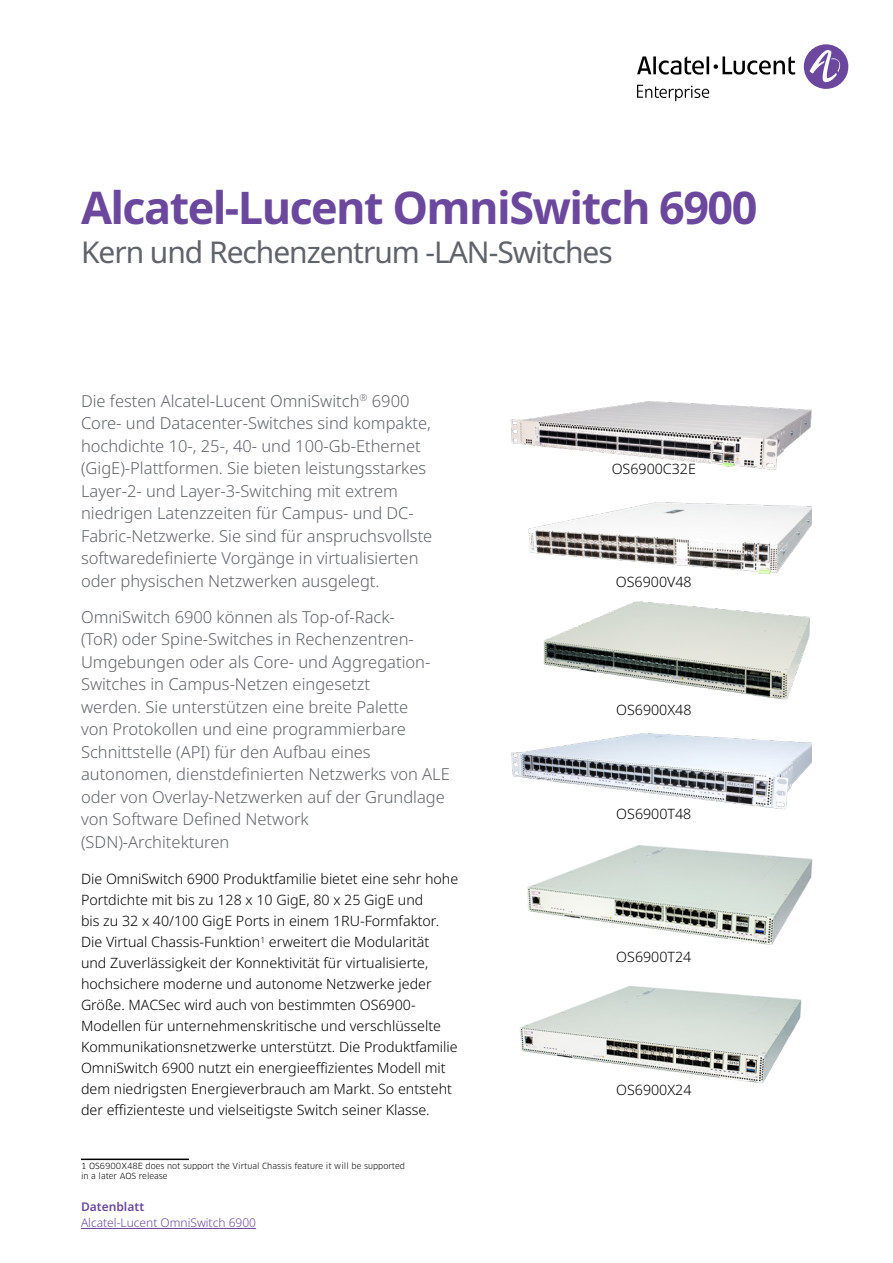
<style>
.page{position:relative;width:893px;height:1263px;background:#fff}
.page>*{position:absolute;margin:0;border:0;box-sizing:border-box;transform-origin:0 0}
.t1{font:700 45px "Noto Sans";letter-spacing:-.035em;color:#6b489d}
.t2{font:30px "Noto Sans";letter-spacing:-.035em;color:#5f636a}
.t3{font:300 16.5px/22.5px "Noto Sans";color:#5f636a}
.t4{font:300 14.25px/21px "Noto Sans";color:#000}
.t5{font:300 12px "Noto Sans";color:#6b489d}
.t6{font:600 12px "Noto Sans";color:#6b489d}
.t7{font:8.25px/9.9px "Clan OT";color:#000}
</style>
<div class="page">
<hr style="left:81px;top:1228px;width:175px;height:1px;background:#6b489d">
<div style="left:804px;top:44px;width:44px;height:45px;background:#6b489d;border-radius:50%"></div>
<svg style="left:809px;top:50px;width:34px;height:33px"></svg>
<svg style="left:637px;top:56px;width:158px;height:19px"></svg>
<svg style="left:637px;top:85px;width:72px;height:16px"></svg>
<hr style="left:81px;top:1158px;width:108px;height:2px;background:#000">
<img style="left:510px;top:401px;width:302px;height:69px">
<img style="left:528px;top:503px;width:284px;height:70px">
<img style="left:543px;top:602px;width:267px;height:98px">
<img style="left:527px;top:845px;width:286px;height:100px">
<img style="left:511px;top:733px;width:301px;height:77px">
<img style="left:520px;top:986px;width:282px;height:97px">
<h1 class="t1" style="left:81px;top:176px;width:678px">Alcatel-Lucent OmniSwitch 6900</h1>
<h2 class="t2" style="left:81px;top:231px;width:533px">Kern und Rechenzentrum -LAN-Switches</h2>
<p class="t3" style="left:81px;top:390px;width:353px">Die festen Alcatel-Lucent OmniSwitch<sup>®</sup> 6900<br>Core- und Datacenter-Switches sind kompakte, hochdichte 10-, 25-, 40- und 100-Gb-Ethernet (GigE)-Plattformen. Sie bieten leistungsstarkes Layer-2- und Layer-3-Switching mit extrem niedrigen Latenzzeiten für Campus- und DC-Fabric-Netzwerke. Sie sind für anspruchsvollste softwaredefinierte Vorgänge in virtualisierten oder physischen Netzwerken ausgelegt.</p>
<p class="t3" style="left:81px;top:606px;width:370px">OmniSwitch 6900 können als Top-of-Rack-<br>(ToR) oder Spine-Switches in Rechenzentren-Umgebungen oder als Core- und Aggregation-Switches in Campus-Netzen eingesetzt<br>werden. Sie unterstützen eine breite Palette<br>von Protokollen und eine programmierbare Schnittstelle (API) für den Aufbau eines autonomen, dienstdefinierten Netzwerks von ALE oder von Overlay-Netzwerken auf der Grundlage von Software Defined Network (SDN)-Architekturen</p>
<p class="t4" style="left:81px;top:869px;width:379px">Die OmniSwitch 6900 Produktfamilie bietet eine sehr hohe Portdichte mit bis zu 128 x 10 GigE, 80 x 25 GigE und<br>bis zu 32 x 40/100 GigE Ports in einem 1RU-Formfaktor.<br>Die Virtual Chassis-Funktion<sup>1</sup> erweitert die Modularität und Zuverlässigkeit der Konnektivität für virtualisierte, hochsichere moderne und autonome Netzwerke jeder Größe. MACSec wird auch von bestimmten OS6900- Modellen für unternehmenskritische und verschlüsselte Kommunikationsnetzwerke unterstützt. Die Produktfamilie OmniSwitch 6900 nutzt ein energieeffizientes Modell mit dem niedrigsten Energieverbrauch am Markt. So entsteht der effizienteste und vielseitigste Switch seiner Klasse.</p>
<p class="t7" style="left:81px;top:1161px;width:325px">1 OS6900X48E does not support the Virtual Chassis feature it will be supported in a later AOS release</p>
<p class="t6" style="left:81px;top:1198px;width:65px">Datenblatt</p>
<p class="t5" style="left:81px;top:1214px;width:177px">Alcatel-Lucent OmniSwitch 6900</p>
<p class="t4" style="left:612px;top:459px;width:86px">OS6900C32E</p>
<p class="t4" style="left:616px;top:571px;width:77px">OS6900V48</p>
<p class="t4" style="left:616px;top:699px;width:77px">OS6900X48</p>
<p class="t4" style="left:616px;top:804px;width:77px">OS6900T48</p>
<p class="t4" style="left:616px;top:947px;width:77px">OS6900T24</p>
<p class="t4" style="left:616px;top:1080px;width:77px">OS6900X24</p>
</div>
